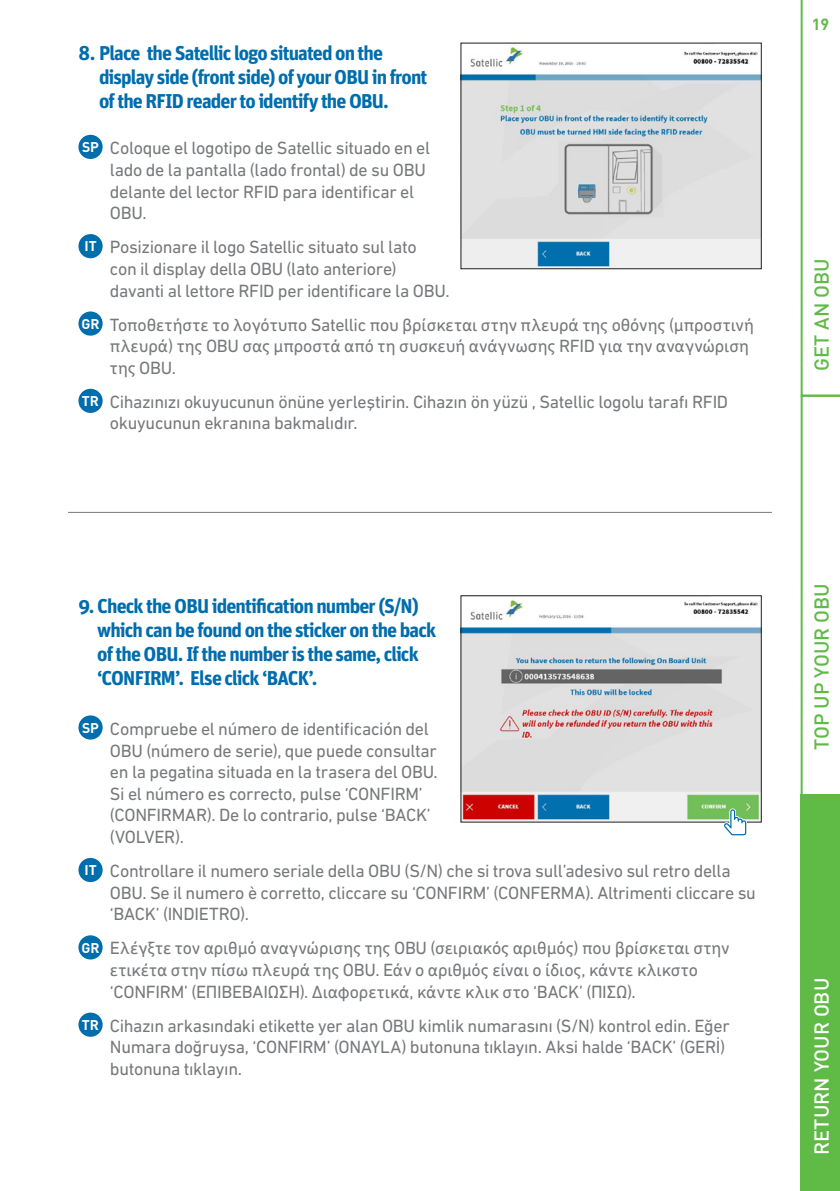
<style>
.page{position:relative;width:840px;height:1191px;background:#fff}
.page>*{position:absolute;margin:0;border:0;box-sizing:border-box;transform-origin:0 0}
.tussen_lijn{font:700 20px/24px "Unit Pro";letter-spacing:-.045em;color:#006dad}
.t1{font:500 20px "DIN";color:#60bb46}
.t2{font:500 20px "DIN";color:#fff}
.geen_tussen_lijn{font:18px/21.6px "DIN Next W1 G";letter-spacing:-.015em;color:#76787b}
.t3{font:700 16px "DIN";color:#60bb46}
.t4{font:700 14px "DIN";color:#fff}
</style>
<div class="page">
<svg style="left:800px;top:0;width:39px;height:794px"></svg>
<div style="left:800px;top:794px;width:39px;height:397px;background:#60bb46"></div>
<hr style="left:68px;top:512px;width:703px;height:1px;background:#76787b">
<img style="left:462px;top:46px;width:297px;height:221px">
<div style="left:78px;top:135px;width:25px;height:24px;background:#006dad;border-radius:50%"></div>
<div style="left:78px;top:234px;width:25px;height:24px;background:#006dad;border-radius:50%"></div>
<div style="left:78px;top:311px;width:25px;height:25px;background:#006dad;border-radius:50%"></div>
<div style="left:78px;top:389px;width:25px;height:24px;background:#006dad;border-radius:50%"></div>
<div style="left:78px;top:715px;width:25px;height:24px;background:#006dad;border-radius:50%"></div>
<div style="left:78px;top:858px;width:25px;height:24px;background:#006dad;border-radius:50%"></div>
<div style="left:78px;top:935px;width:25px;height:24px;background:#006dad;border-radius:50%"></div>
<div style="left:78px;top:1012px;width:25px;height:24px;background:#006dad;border-radius:50%"></div>
<img style="left:462px;top:599px;width:297px;height:221px">
<svg style="left:723px;top:808px;width:23px;height:28px"></svg>
<p class="tussen_lijn" style="left:99px;top:39px;width:329px;text-indent:-21px">8. Place the Satellic logo situated on the display side (front side) of your OBU in front of the RFID reader to identify the OBU.</p>
<p class="t4" style="left:82px;top:138px;width:19px">SP</p>
<p class="geen_tussen_lijn" style="left:110px;top:137px;width:321px">Coloque el logotipo de Satellic situado en el lado de la pantalla (lado frontal) de su OBU delante del lector RFID para identificar el OBU.</p>
<p class="t4" style="left:84px;top:237px;width:14px">IT</p>
<p class="geen_tussen_lijn" style="left:110px;top:236px;width:341px">Posizionare il logo Satellic situato sul lato<br>con il display della OBU (lato anteriore) davanti al lettore RFID per identificare la OBU.</p>
<p class="t4" style="left:81px;top:314px;width:20px">GR</p>
<p class="geen_tussen_lijn" style="left:110px;top:313px;width:645px">Τοποθετήστε το λογότυπο Satellic που βρίσκεται στην πλευρά της οθόνης (μπροστινή πλευρά) της OBU σας μπροστά από τη συσκευή ανάγνωσης RFID για την αναγνώριση της OBU.</p>
<p class="t4" style="left:82px;top:392px;width:19px">TR</p>
<p class="geen_tussen_lijn" style="left:110px;top:390px;width:619px">Cihazınızı okuyucunun önüne yerleştirin. Cihazın ön yüzü , Satellic logolu tarafı RFID okuyucunun ekranına bakmalıdır.</p>
<p class="t3" style="left:811px;top:14px;width:19px">19</p>
<p class="t1" style="left:808px;top:371px;width:114px;rotate:-90deg">GET AN OBU</p>
<p class="tussen_lijn" style="left:97px;top:592px;width:340px;text-indent:-19px">9. Check the OBU identification number (S/N) which can be found on the sticker on the back of the OBU. If the number is the same, click ‘CONFIRM’. Else click ‘BACK’.</p>
<p class="t4" style="left:82px;top:718px;width:19px">SP</p>
<p class="geen_tussen_lijn" style="left:110px;top:718px;width:329px">Compruebe el número de identificación del OBU (número de serie), que puede consultar en la pegatina situada en la trasera del OBU.<br>Si el número es correcto, pulse ‘CONFIRM’ (CONFIRMAR). De lo contrario, pulse ‘BACK’ (VOLVER).</p>
<p class="t4" style="left:84px;top:861px;width:14px">IT</p>
<p class="geen_tussen_lijn" style="left:110px;top:860px;width:647px">Controllare il numero seriale della OBU (S/N) che si trova sull’adesivo sul retro della<br>OBU. Se il numero è corretto, cliccare su ‘CONFIRM’ (CONFERMA). Altrimenti cliccare su ‘BACK’ (INDIETRO).</p>
<p class="t4" style="left:81px;top:938px;width:20px">GR</p>
<p class="geen_tussen_lijn" style="left:110px;top:937px;width:621px">Ελέγξτε τον αριθμό αναγνώρισης της OBU (σειριακός αριθμός) που βρίσκεται στην ετικέτα στην πίσω πλευρά της OBU. Εάν ο αριθμός είναι ο ίδιος, κάντε κλικστο ‘CONFIRM’ (ΕΠΙΒΕΒΑΙΩΣΗ). Διαφορετικά, κάντε κλικ στο ‘BACK’ (ΠΙΣΩ).</p>
<p class="t4" style="left:82px;top:1015px;width:19px">TR</p>
<p class="geen_tussen_lijn" style="left:110px;top:1014px;width:621px">Cihazın arkasındaki etikette yer alan OBU kimlik numarasını (S/N) kontrol edin. Eğer<br>Numara doğruysa, ‘CONFIRM’ (ONAYLA) butonuna tıklayın. Aksi halde ‘BACK’ (GERİ) butonuna tıklayın.</p>
<p class="t1" style="left:808px;top:750px;width:168px;rotate:-90deg">TOP UP YOUR OBU</p>
<p class="t2" style="left:808px;top:1154px;width:178px;rotate:-90deg">RETURN YOUR OBU</p>
</div>
